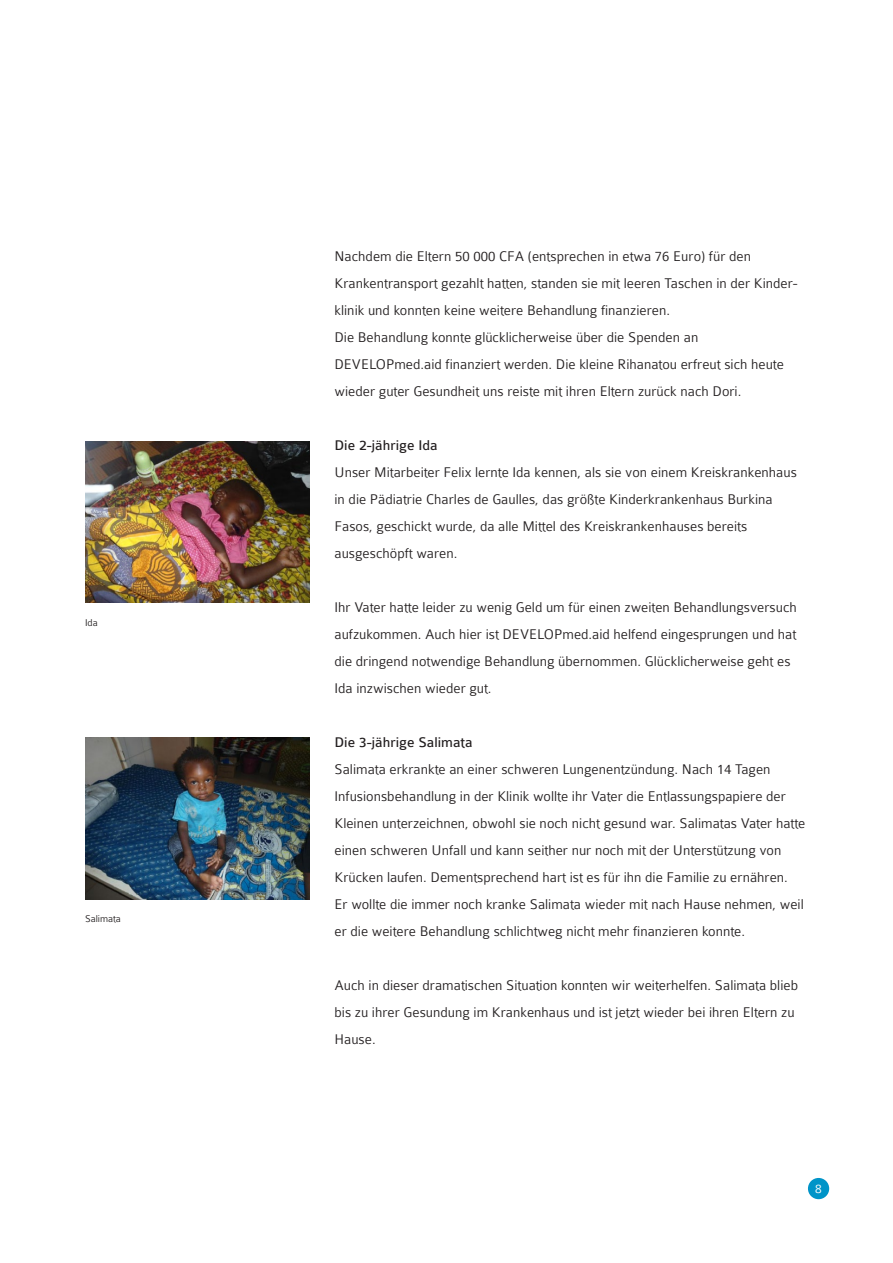
<style>
.page{position:relative;width:893px;height:1263px;background:#fff}
.page>*{position:absolute;margin:0;border:0;box-sizing:border-box;transform-origin:0 0}
.t1{font:300 15px/27px "Colaborate";color:#231f20}
.t2{font:15px "Colaborate";color:#231f20}
.t3{font:300 13.5px "Colaborate";color:#fff}
.t4{font:300 10.5px "Colaborate";color:#231f20}
</style>
<div class="page">
<div style="left:808px;top:1178px;width:21px;height:21px;background:#0094c8;border-radius:50%"></div>
<img style="left:85px;top:441px;width:224px;height:162px">
<img style="left:85px;top:738px;width:224px;height:161px">
<p class="t4" style="left:85px;top:617px;width:14px">Ida</p>
<p class="t4" style="left:85px;top:913px;width:37px">Salimata</p>
<p class="t1" style="left:334px;top:243px;width:465px">Nachdem die Eltern 50 000 CFA (entsprechen in etwa 76 Euro) für den Krankentransport gezahlt hatten, standen sie mit leeren Taschen in der Kinder&shy;klinik und konnten keine weitere Behandlung finanzieren.<br>Die Behandlung konnte glücklicherweise über die Spenden an DEVELOPmed.aid finanziert werden. Die kleine Rihanatou erfreut sich heute wieder guter Gesundheit uns reiste mit ihren Eltern zurück nach Dori.</p>
<p class="t2" style="left:334px;top:437px;width:105px">Die 2-jährige Ida</p>
<p class="t1" style="left:334px;top:459px;width:464px">Unser Mitarbeiter Felix lernte Ida kennen, als sie von einem Kreiskrankenhaus in die Pädiatrie Charles de Gaulles, das größte Kinderkrankenhaus Burkina Fasos, geschickt wurde, da alle Mittel des Kreiskrankenhauses bereits ausgeschöpft waren.</p>
<p class="t1" style="left:334px;top:594px;width:464px">Ihr Vater hatte leider zu wenig Geld um für einen zweiten Behandlungsversuch aufzukommen. Auch hier ist DEVELOPmed.aid helfend eingesprungen und hat die dringend notwendige Behandlung übernommen. Glücklicherweise geht es Ida inzwischen wieder gut.</p>
<p class="t2" style="left:334px;top:734px;width:140px">Die 3-jährige Salimata</p>
<p class="t1" style="left:334px;top:756px;width:472px">Salimata erkrankte an einer schweren Lungenentzündung. Nach 14 Tagen Infusionsbehandlung in der Klinik wollte ihr Vater die Entlassungspapiere der Kleinen unterzeichnen, obwohl sie noch nicht gesund war. Salimatas Vater hatte einen schweren Unfall und kann seither nur noch mit der Unterstützung von Krücken laufen. Dementsprechend hart ist es für ihn die Familie zu ernähren.<br>Er wollte die immer noch kranke Salimata wieder mit nach Hause nehmen, weil er die weitere Behandlung schlichtweg nicht mehr finanzieren konnte.</p>
<p class="t1" style="left:334px;top:972px;width:465px">Auch in dieser dramatischen Situation konnten wir weiterhelfen. Salimata blieb bis zu ihrer Gesundung im Krankenhaus und ist jetzt wieder bei ihren Eltern zu<br>Hause.</p>
<p class="t3" style="left:815px;top:1182px;width:8px">8</p>
</div>
